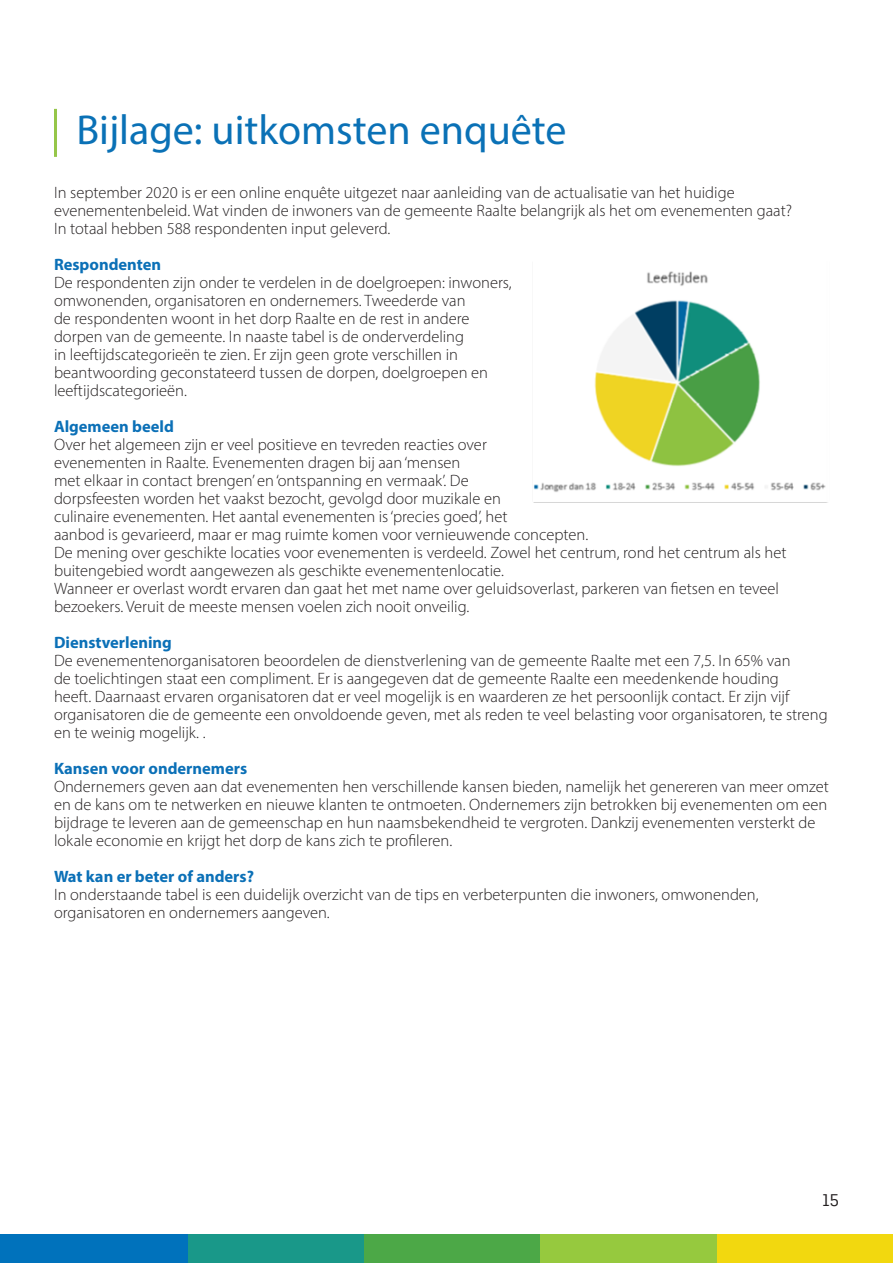
<style>
.page{position:relative;width:893px;height:1263px;background:#fff}
.page>*{position:absolute;margin:0;border:0;box-sizing:border-box;transform-origin:0 0}
.t1{font:42px "Myriad Pro";color:#0a71b6}
.t2{font:18px "Ciutadella";color:#231f20}
.t3{font:300 16.5px/18px "Myriad Pro";color:#231f20}
.t4{font:700 16.5px "Myriad Pro";color:#0b70b7}
</style>
<div class="page">
<div style="left:0;top:1234px;width:189px;height:29px;background:#0072bc"></div>
<div style="left:189px;top:1234px;width:176px;height:29px;background:#199889"></div>
<div style="left:365px;top:1234px;width:176px;height:29px;background:#4ca847"></div>
<div style="left:541px;top:1234px;width:176px;height:29px;background:#96c93e"></div>
<div style="left:717px;top:1234px;width:176px;height:29px;background:#f2d80f"></div>
<hr style="left:54px;top:109px;width:3px;height:48px;background:#96c649">
<img style="left:533px;top:271px;width:295px;height:232px">
<p class="t1" style="left:76px;top:104px;width:492px">Bijlage: uitkomsten enquête</p>
<p class="t3" style="left:54px;top:183px;width:740px">In september 2020 is er een online enquête uitgezet naar aanleiding van de actualisatie van het huidige evenementenbeleid. Wat vinden de inwoners van de gemeente Raalte belangrijk als het om evenementen gaat?<br>In totaal hebben 588 respondenten input geleverd.</p>
<p class="t4" style="left:54px;top:254px;width:109px">Respondenten</p>
<p class="t3" style="left:54px;top:273px;width:459px">De respondenten zijn onder te verdelen in de doelgroepen: inwoners, omwonenden, organisatoren en ondernemers. Tweederde van<br>de respondenten woont in het dorp Raalte en de rest in andere dorpen van de gemeente. In naaste tabel is de onderverdeling<br>in leeftijdscategorieën te zien. Er zijn geen grote verschillen in beantwoording geconstateerd tussen de dorpen, doelgroepen en leeftijdscategorieën.</p>
<p class="t4" style="left:54px;top:416px;width:121px">Algemeen beeld</p>
<p class="t3" style="left:54px;top:435px;width:536px">Over het algemeen zijn er veel positieve en tevreden reacties over<br>evenementen in Raalte. Evenementen dragen bij aan ‘mensen<br>met elkaar in contact brengen’ en ‘ontspanning en vermaak’. De<br>dorpsfeesten worden het vaakst bezocht, gevolgd door muzikale en<br>culinaire evenementen. Het aantal evenementen is ‘precies goed’, het<br>aanbod is gevarieerd, maar er mag ruimte komen voor vernieuwende concepten.</p>
<p class="t3" style="left:54px;top:543px;width:734px">De mening over geschikte locaties voor evenementen is verdeeld. Zowel het centrum, rond het centrum als het buitengebied wordt aangewezen als geschikte evenementenlocatie.</p>
<p class="t3" style="left:54px;top:579px;width:726px">Wanneer er overlast wordt ervaren dan gaat het met name over geluidsoverlast, parkeren van fietsen en teveel bezoekers. Veruit de meeste mensen voelen zich nooit onveilig.</p>
<p class="t4" style="left:54px;top:632px;width:119px">Dienstverlening</p>
<p class="t3" style="left:54px;top:651px;width:775px">De evenementenorganisatoren beoordelen de dienstverlening van de gemeente Raalte met een 7,5. In 65% van<br>de toelichtingen staat een compliment. Er is aangegeven dat de gemeente Raalte een meedenkende houding<br>heeft. Daarnaast ervaren organisatoren dat er veel mogelijk is en waarderen ze het persoonlijk contact. Er zijn vijf organisatoren die de gemeente een onvoldoende geven, met als reden te veel belasting voor organisatoren, te streng en te weinig mogelijk. .</p>
<p class="t4" style="left:54px;top:758px;width:195px">Kansen voor ondernemers</p>
<p class="t3" style="left:54px;top:777px;width:776px">Ondernemers geven aan dat evenementen hen verschillende kansen bieden, namelijk het genereren van meer omzet en de kans om te netwerken en nieuwe klanten te ontmoeten. Ondernemers zijn betrokken bij evenementen om een bijdrage te leveren aan de gemeenschap en hun naamsbekendheid te vergroten. Dankzij evenementen versterkt de lokale economie en krijgt het dorp de kans zich te profileren.</p>
<p class="t4" style="left:54px;top:866px;width:202px">Wat kan er beter of anders?</p>
<p class="t3" style="left:54px;top:885px;width:706px">In onderstaande tabel is een duidelijk overzicht van de tips en verbeterpunten die inwoners, omwonenden, organisatoren en ondernemers aangeven.</p>
<p class="t2" style="left:823px;top:1190px;width:18px">15</p>
</div>
